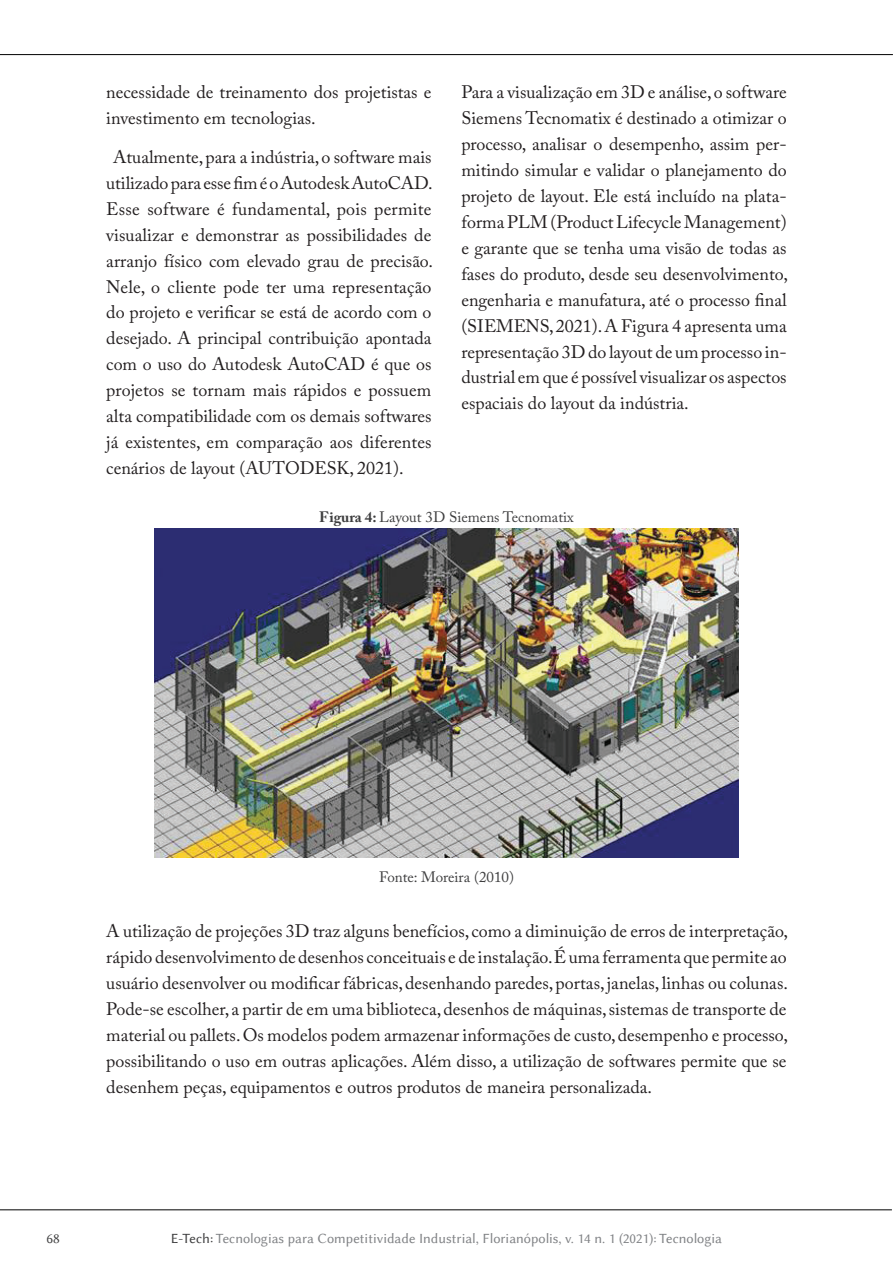
<style>
.page{position:relative;width:893px;height:1263px;background:#fff}
.page>*{position:absolute;margin:0;border:0;box-sizing:border-box;transform-origin:0 0}
.t1{font:18px/26px "Adobe Caslon Pro";color:#231f20;text-align:justify}
.t2{font:15px "Adobe Caslon Pro";color:#3e3e3f}
.t3{font:14.25px "Lin Biolinum";color:#808285}
.t4{font:14.25px "Lin Biolinum";color:#3e3e3f}
.s1{font-weight:700}
.s2{color:#3e3e3f}
</style>
<div class="page">
<hr style="left:0;top:1209px;width:892px;height:1px;background:#000">
<hr style="left:0;top:54px;width:893px;height:1px;background:#000">
<img style="left:155px;top:529px;width:583px;height:329px">
<p class="t1" style="left:106px;top:79px;width:327px">necessidade de treinamento dos projetistas e investimento em tecnologias.</p>
<p class="t1" style="left:106px;top:144px;width:328px;text-indent:7px">Atualmente, para a indústria, o software mais utilizado para esse fim é o Autodesk AutoCAD.<br>Esse software é fundamental, pois permite visualizar e demonstrar as possibilidades de arranjo físico com elevado grau de precisão.<br>Nele, o cliente pode ter uma representação do projeto e verificar se está de acordo com o desejado. A principal contribuição apontada com o uso do Autodesk AutoCAD é que os projetos se tornam mais rápidos e possuem alta compatibilidade com os demais softwares já existentes, em comparação aos diferentes cenários de layout (AUTODESK, 2021).</p>
<p class="t1" style="left:461px;top:79px;width:328px">Para a visualização em 3D e análise, o software Siemens Tecnomatix é destinado a otimizar o processo, analisar o desempenho, assim per&shy;mitindo simular e validar o planejamento do projeto de layout. Ele está incluído na plata&shy;forma PLM (Product Lifecycle Management) e garante que se tenha uma visão de todas as fases do produto, desde seu desenvolvimento, engenharia e manufatura, até o processo final (SIEMENS, 2021). A Figura 4 apresenta uma representação 3D do layout de um processo in&shy;dustrial em que é possível visualizar os aspectos espaciais do layout da indústria.</p>
<p class="t2" style="left:319px;top:508px;width:256px"><span class="s1">Figura 4:</span> Layout 3D Siemens Tecnomatix</p>
<p class="t2" style="left:379px;top:868px;width:136px">Fonte: Moreira (2010)</p>
<p class="t1" style="left:106px;top:918px;width:683px">A utilização de projeções 3D traz alguns benefícios, como a diminuição de erros de interpretação, rápido desenvolvimento de desenhos conceituais e de instalação. É uma ferramenta que permite ao usuário desenvolver ou modificar fábricas, desenhando paredes, portas, janelas, linhas ou colunas.<br>Pode-se escolher, a partir de em uma biblioteca, desenhos de máquinas, sistemas de transporte de material ou pallets. Os modelos podem armazenar informações de custo, desempenho e processo, possibilitando o uso em outras aplicações. Além disso, a utilização de softwares permite que se desenhem peças, equipamentos e outros produtos de maneira personalizada.</p>
<p class="t4" style="left:47px;top:1230px;width:15px">68</p>
<p class="t3" style="left:171px;top:1230px;width:553px"><span class="s2">E-Tech:</span> Tecnologias para Competitividade Industrial, Florianópolis, v. 14 n. 1 (2021): Tecnologia</p>
</div>
